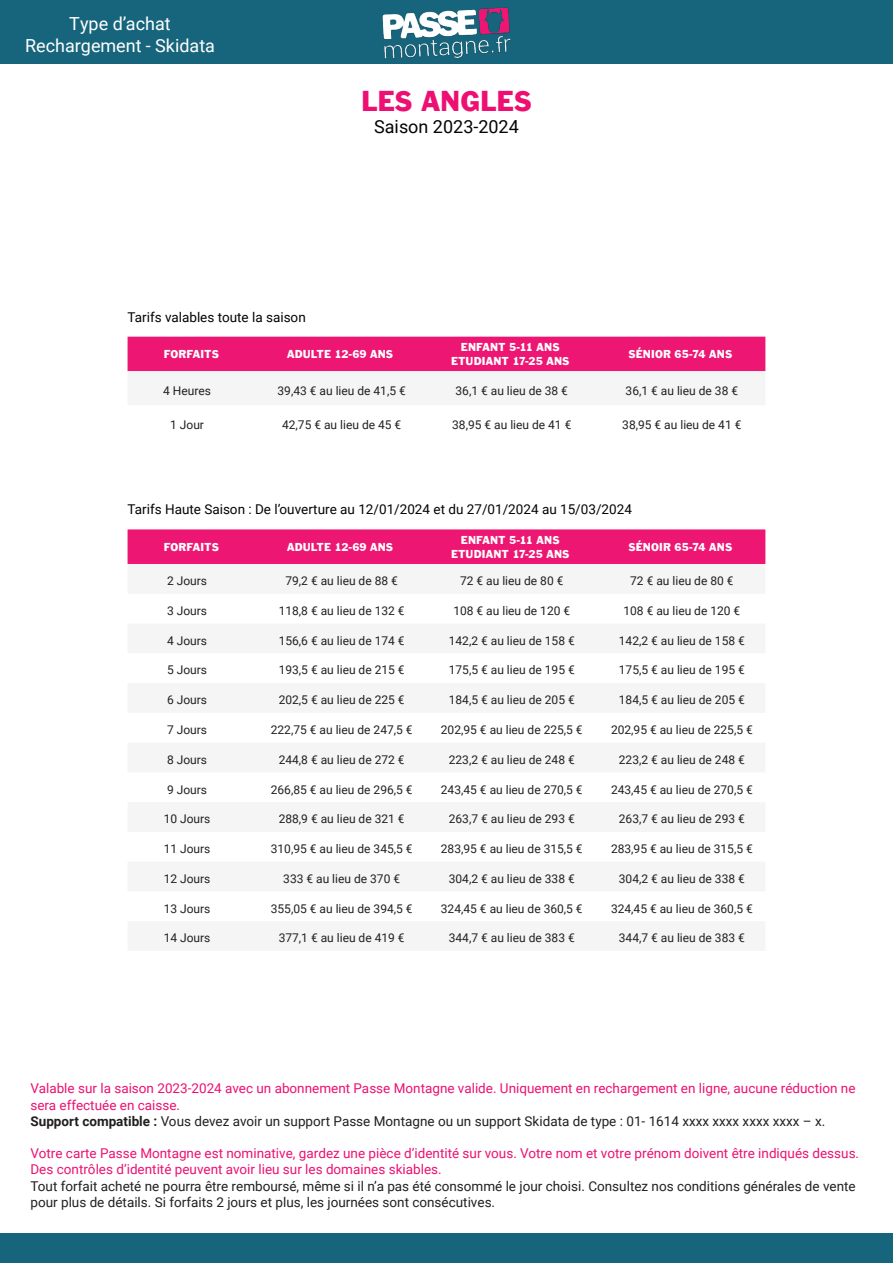
<style>
.page{position:relative;width:893px;height:1263px;background:#fff}
.page>*{position:absolute;margin:0;border:0;box-sizing:border-box;transform-origin:0 0}
.t1{font:30px "Franklin Gothic";color:#ed1072}
.t2{font:18px/21.6px "Roboto";color:#fff;text-align:center}
.t3{font:18px "Roboto";color:#040503}
.t4{font:13.5px/16.2px "Roboto";color:#ed1072}
.t5{font:13.5px/16.2px "Roboto";color:#231f20}
.t6{font:13.5px "Roboto";color:#040503}
.t7{font:12px "Roboto";color:#231f20}
.t8{font:12px/14.4px "Franklin Gothic";letter-spacing:.01em;color:#fff;text-align:center}
.s1{font-weight:700;color:#231f20}
.s2{color:#231f20}
</style>
<div class="page">
<div style="left:0;top:0;width:893px;height:64px;background:#17657c"></div>
<img style="left:382px;top:7px;width:129px;height:52px">
<div style="left:0;top:1233px;width:893px;height:30px;background:#17657c"></div>
<div style="left:128px;top:337px;width:637px;height:35px;background:#ed1773"></div>
<div style="left:128px;top:529px;width:637px;height:35px;background:#ed1773"></div>
<h2 class="t2" style="left:25px;top:12px;width:191px">Type d’achat<br>Rechargement - Skidata</h2>
<h1 class="t1" style="left:361px;top:83px;width:172px">LES ANGLES</h1>
<h2 class="t3" style="left:374px;top:114px;width:146px">Saison 2023-2024</h2>
<p class="t6" style="left:128px;top:307px;width:180px">Tarifs valables toute la saison</p>
<p class="t8" style="left:164px;top:347px;width:57px">FORFAITS</p>
<p class="t8" style="left:287px;top:347px;width:108px">ADULTE 12-69 ANS</p>
<p class="t8" style="left:451px;top:339px;width:120px">ENFANT 5-11 ANS<br>ETUDIANT 17-25 ANS</p>
<p class="t8" style="left:628px;top:347px;width:105px">SÉNIOR 65-74 ANS</p>
<p class="t7" style="left:163px;top:382px;width:49px">4 Heures</p>
<p class="t7" style="left:278px;top:382px;width:130px">39,43 € au lieu de 41,5 €</p>
<p class="t7" style="left:456px;top:382px;width:114px">36,1 € au lieu de 38 €</p>
<p class="t7" style="left:626px;top:382px;width:114px">36,1 € au lieu de 38 €</p>
<p class="t7" style="left:170px;top:416px;width:35px">1 Jour</p>
<p class="t7" style="left:282px;top:416px;width:121px">42,75 € au lieu de 45 €</p>
<p class="t7" style="left:452px;top:416px;width:121px">38,95 € au lieu de 41 €</p>
<p class="t7" style="left:622px;top:416px;width:121px">38,95 € au lieu de 41 €</p>
<p class="t6" style="left:128px;top:500px;width:506px">Tarifs Haute Saison : De l’ouverture au 12/01/2024 et du 27/01/2024 au 15/03/2024</p>
<p class="t8" style="left:164px;top:539px;width:57px">FORFAITS</p>
<p class="t8" style="left:287px;top:539px;width:108px">ADULTE 12-69 ANS</p>
<p class="t8" style="left:451px;top:532px;width:120px">ENFANT 5-11 ANS<br>ETUDIANT 17-25 ANS</p>
<p class="t8" style="left:628px;top:539px;width:105px">SÉNOIR 65-74 ANS</p>
<p class="t7" style="left:167px;top:572px;width:42px">2 Jours</p>
<p class="t7" style="left:285px;top:572px;width:114px">79,2 € au lieu de 88 €</p>
<p class="t7" style="left:460px;top:572px;width:105px">72 € au lieu de 80 €</p>
<p class="t7" style="left:630px;top:572px;width:105px">72 € au lieu de 80 €</p>
<p class="t7" style="left:167px;top:602px;width:42px">3 Jours</p>
<p class="t7" style="left:279px;top:602px;width:127px">118,8 € au lieu de 132 €</p>
<p class="t7" style="left:453px;top:602px;width:118px">108 € au lieu de 120 €</p>
<p class="t7" style="left:623px;top:602px;width:118px">108 € au lieu de 120 €</p>
<p class="t7" style="left:167px;top:632px;width:42px">4 Jours</p>
<p class="t7" style="left:279px;top:632px;width:127px">156,6 € au lieu de 174 €</p>
<p class="t7" style="left:449px;top:632px;width:127px">142,2 € au lieu de 158 €</p>
<p class="t7" style="left:619px;top:632px;width:127px">142,2 € au lieu de 158 €</p>
<p class="t7" style="left:167px;top:662px;width:42px">5 Jours</p>
<p class="t7" style="left:279px;top:662px;width:127px">193,5 € au lieu de 215 €</p>
<p class="t7" style="left:449px;top:662px;width:127px">175,5 € au lieu de 195 €</p>
<p class="t7" style="left:619px;top:662px;width:127px">175,5 € au lieu de 195 €</p>
<p class="t7" style="left:167px;top:691px;width:42px">6 Jours</p>
<p class="t7" style="left:279px;top:691px;width:127px">202,5 € au lieu de 225 €</p>
<p class="t7" style="left:449px;top:691px;width:127px">184,5 € au lieu de 205 €</p>
<p class="t7" style="left:619px;top:691px;width:127px">184,5 € au lieu de 205 €</p>
<p class="t7" style="left:167px;top:721px;width:42px">7 Jours</p>
<p class="t7" style="left:271px;top:721px;width:143px">222,75 € au lieu de 247,5 €</p>
<p class="t7" style="left:441px;top:721px;width:143px">202,95 € au lieu de 225,5 €</p>
<p class="t7" style="left:611px;top:721px;width:143px">202,95 € au lieu de 225,5 €</p>
<p class="t7" style="left:167px;top:751px;width:42px">8 Jours</p>
<p class="t7" style="left:279px;top:751px;width:127px">244,8 € au lieu de 272 €</p>
<p class="t7" style="left:449px;top:751px;width:127px">223,2 € au lieu de 248 €</p>
<p class="t7" style="left:619px;top:751px;width:127px">223,2 € au lieu de 248 €</p>
<p class="t7" style="left:167px;top:781px;width:42px">9 Jours</p>
<p class="t7" style="left:271px;top:781px;width:143px">266,85 € au lieu de 296,5 €</p>
<p class="t7" style="left:441px;top:781px;width:143px">243,45 € au lieu de 270,5 €</p>
<p class="t7" style="left:611px;top:781px;width:143px">243,45 € au lieu de 270,5 €</p>
<p class="t7" style="left:164px;top:811px;width:48px">10 Jours</p>
<p class="t7" style="left:279px;top:811px;width:127px">288,9 € au lieu de 321 €</p>
<p class="t7" style="left:449px;top:811px;width:127px">263,7 € au lieu de 293 €</p>
<p class="t7" style="left:619px;top:811px;width:127px">263,7 € au lieu de 293 €</p>
<p class="t7" style="left:164px;top:840px;width:48px">11 Jours</p>
<p class="t7" style="left:271px;top:840px;width:143px">310,95 € au lieu de 345,5 €</p>
<p class="t7" style="left:441px;top:840px;width:143px">283,95 € au lieu de 315,5 €</p>
<p class="t7" style="left:611px;top:840px;width:143px">283,95 € au lieu de 315,5 €</p>
<p class="t7" style="left:164px;top:870px;width:48px">12 Jours</p>
<p class="t7" style="left:283px;top:870px;width:118px">333 € au lieu de 370 €</p>
<p class="t7" style="left:449px;top:870px;width:127px">304,2 € au lieu de 338 €</p>
<p class="t7" style="left:619px;top:870px;width:127px">304,2 € au lieu de 338 €</p>
<p class="t7" style="left:164px;top:900px;width:48px">13 Jours</p>
<p class="t7" style="left:271px;top:900px;width:143px">355,05 € au lieu de 394,5 €</p>
<p class="t7" style="left:441px;top:900px;width:143px">324,45 € au lieu de 360,5 €</p>
<p class="t7" style="left:611px;top:900px;width:143px">324,45 € au lieu de 360,5 €</p>
<p class="t7" style="left:164px;top:930px;width:48px">14 Jours</p>
<p class="t7" style="left:279px;top:930px;width:127px">377,1 € au lieu de 419 €</p>
<p class="t7" style="left:449px;top:930px;width:127px">344,7 € au lieu de 383 €</p>
<p class="t7" style="left:619px;top:930px;width:127px">344,7 € au lieu de 383 €</p>
<p class="t4" style="left:30px;top:1080px;width:826px">Valable sur la saison 2023-2024 avec un abonnement Passe Montagne valide. Uniquement en rechargement en ligne, aucune réduction ne sera effectuée en caisse.<br><span class="s1">Support compatible :</span> <span class="s2">Vous devez avoir un support Passe Montagne ou un support Skidata de type : 01- 1614 xxxx xxxx xxxx xxxx – x.</span></p>
<p class="t4" style="left:30px;top:1145px;width:830px">Votre carte Passe Montagne est nominative, gardez une pièce d’identité sur vous. Votre nom et votre prénom doivent être indiqués dessus.<br>Des contrôles d’identité peuvent avoir lieu sur les domaines skiables.</p>
<p class="t5" style="left:30px;top:1177px;width:827px">Tout forfait acheté ne pourra être remboursé, même si il n’a pas été consommé le jour choisi. Consultez nos conditions générales de vente pour plus de détails. Si forfaits 2 jours et plus, les journées sont consécutives.</p>
</div>
